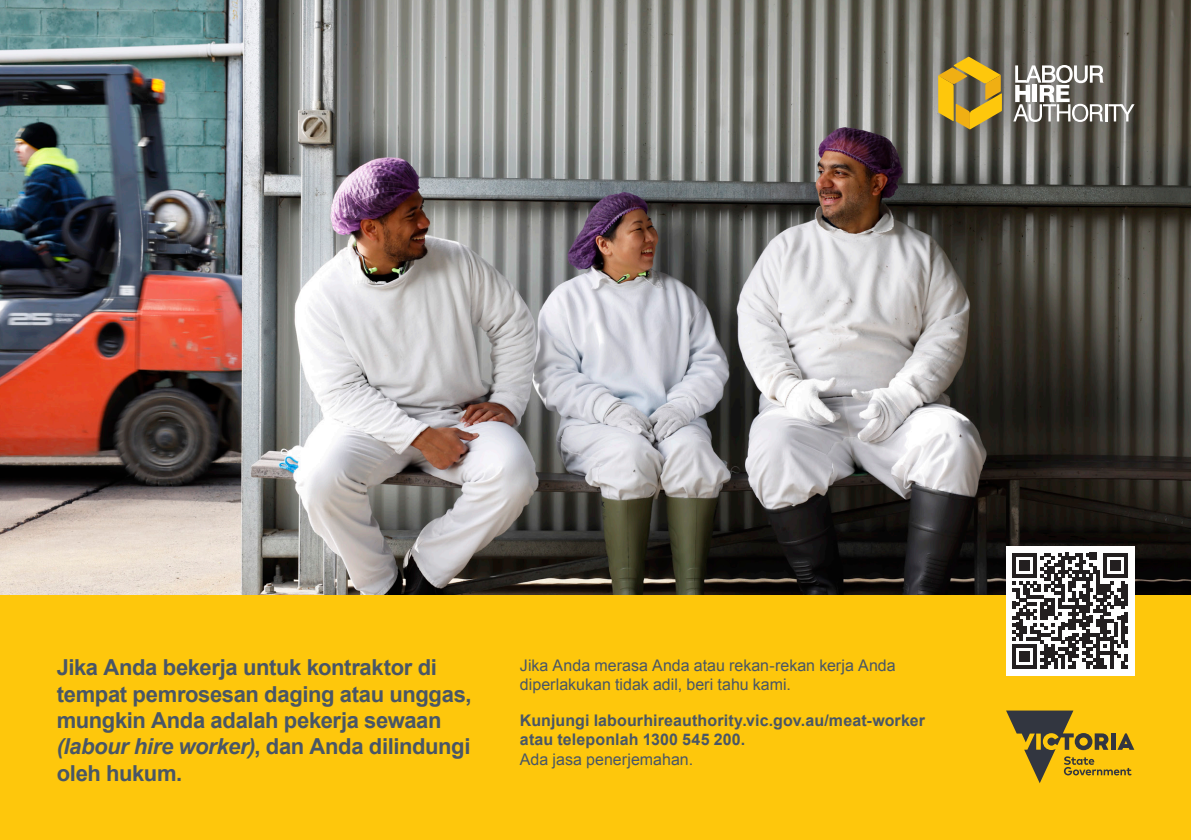
<style>
.page{position:relative;width:1191px;height:840px;background:#fff}
.page>*{position:absolute;margin:0;border:0;box-sizing:border-box;transform-origin:0 0}
.Body__8_pt{font:700 22px/26.4px "Arial";letter-spacing:-.015em;color:#495666}
.Body__8_pt-2{font:700 16px/19.2px "Arial";letter-spacing:.005em;color:#495666}
.Body__8_pt-3{font:16px/19.2px "Arial";color:#495666}
.s1{font-style:italic}
.s2{font-weight:400}
</style>
<div class="page">
<img style="left:0;top:0;width:1191px;height:595px">
<svg style="left:387px;top:455px;width:804px;height:140px;background:#494642"></svg>
<div style="left:0;top:595px;width:1191px;height:244px;background:#fec70c"></div>
<svg style="left:1006px;top:710px;width:128px;height:72px"></svg>
<div style="left:1006px;top:545px;width:128px;height:129px;background:#fff"></div>
<svg style="left:1012px;top:552px;width:116px;height:116px"></svg>
<div style="left:876px;top:0;width:309px;height:187px;background:#231f20;opacity:.75"></div>
<svg style="left:938px;top:57px;width:64px;height:72px;background:#b39331"></svg>
<svg style="left:1013px;top:65px;width:121px;height:57px"></svg>
<p class="Body__8_pt" style="left:57px;top:654px;width:416px">Jika Anda bekerja untuk kontraktor di tempat pemrosesan daging atau unggas, mungkin Anda adalah pekerja sewaan <span class="s1">(labour hire worker)</span>, dan Anda dilindungi oleh hukum.</p>
<p class="Body__8_pt-3" style="left:520px;top:655px;width:377px">Jika Anda merasa Anda atau rekan-rekan kerja Anda diperlakukan tidak adil, beri tahu kami.</p>
<p class="Body__8_pt-2" style="left:520px;top:711px;width:407px">Kunjungi labourhireauthority.vic.gov.au/meat-worker atau teleponlah 1300 545 200.<br><span class="s2">Ada jasa penerjemahan.</span></p>
</div>
